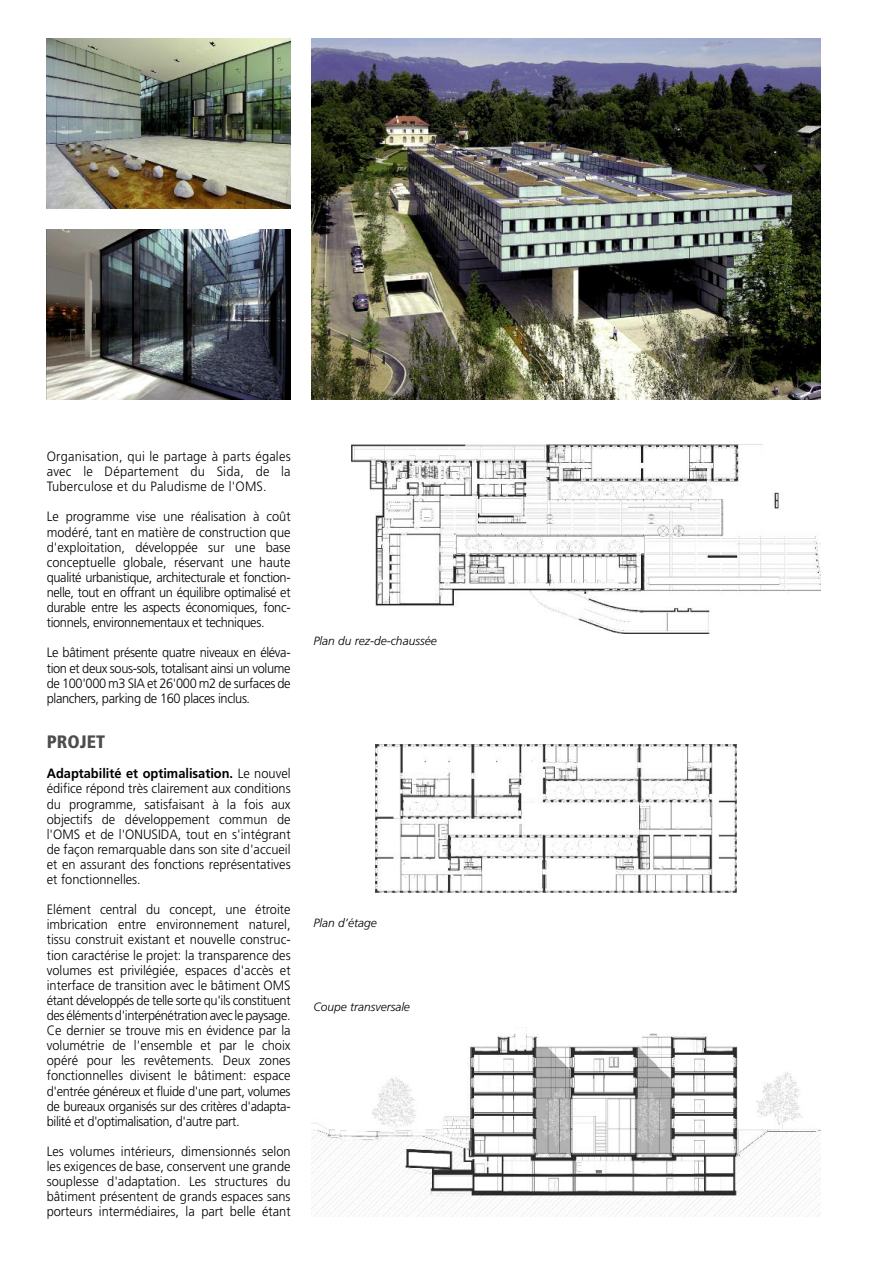
<style>
.page{position:relative;width:893px;height:1263px;background:#fff}
.page>*{position:absolute;margin:0;border:0;box-sizing:border-box;transform-origin:0 0}
.t1{font:900 condensed 18px "Frutiger";color:#4d4d4d}
.t2{font:300 13.5px/15.1px "Frutiger";letter-spacing:-.03em;color:#000;text-align:justify;scale:.95 1}
.t3{font:italic 300 12px "Frutiger";color:#000}
.s1{font-weight:700}
</style>
<div class="page">
<img style="left:312px;top:38px;width:509px;height:362px">
<img style="left:351px;top:445px;width:470px;height:188px">
<img style="left:312px;top:1029px;width:509px;height:187px">
<img style="left:375px;top:745px;width:362px;height:147px">
<img style="left:47px;top:38px;width:244px;height:170px">
<img style="left:47px;top:230px;width:244px;height:170px">
<p class="t2" style="left:47px;top:450px;width:258px">Organisation, qui le partage à parts égales avec le Département du Sida, de la Tuberculose et du Paludisme de l'OMS.</p>
<p class="t2" style="left:47px;top:510px;width:258px">Le programme vise une réalisation à coût modéré, tant en matière de construction que d'exploitation, développée sur une base conceptuelle globale, réservant une haute qualité urbanistique, architecturale et fonction&shy;nelle, tout en offrant un équilibre optimalisé et durable entre les aspects économiques, fonc&shy;tionnels, environnementaux et techniques.</p>
<p class="t2" style="left:47px;top:646px;width:258px">Le bâtiment présente quatre niveaux en éléva&shy;tion et deux sous-sols, totalisant ainsi un volume de 100'000 m3 SIA et 26'000 m2 de surfaces de planchers, parking de 160 places inclus.</p>
<h1 class="t1" style="left:47px;top:734px;width:60px">PROJET</h1>
<p class="t2" style="left:47px;top:767px;width:258px"><span class="s1">Adaptabilité et optimalisation.</span> Le nouvel édifice répond très clairement aux conditions du programme, satisfaisant à la fois aux objectifs de développement commun de l'OMS et de l'ONUSIDA, tout en s'intégrant de façon remarquable dans son site d'accueil et en assurant des fonctions représentatives et fonctionnelles.</p>
<p class="t2" style="left:47px;top:903px;width:258px">Elément central du concept, une étroite imbrication entre environnement naturel, tissu construit existant et nouvelle construc&shy;tion caractérise le projet: la transparence des volumes est privilégiée, espaces d'accès et interface de transition avec le bâtiment OMS étant développés de telle sorte qu'ils constituent des éléments d'interpénétration avec le paysage.<br>Ce dernier se trouve mis en évidence par la volumétrie de l'ensemble et par le choix opéré pour les revêtements. Deux zones fonctionnelles divisent le bâtiment: espace d'entrée généreux et fluide d'une part, volumes de bureaux organisés sur des critères d'adapta&shy;bilité et d'optimalisation, d'autre part.</p>
<p class="t2" style="left:47px;top:1145px;width:258px">Les volumes intérieurs, dimensionnés selon les exigences de base, conservent une grande souplesse d'adaptation. Les structures du bâtiment présentent de grands espaces sans porteurs intermédiaires, la part belle étant</p>
<p class="t3" style="left:313px;top:636px;width:125px">Plan du rez-de-chaussée</p>
<p class="t3" style="left:313px;top:918px;width:65px">Plan d’étage</p>
<p class="t3" style="left:313px;top:1002px;width:98px">Coupe transversale</p>
</div>
